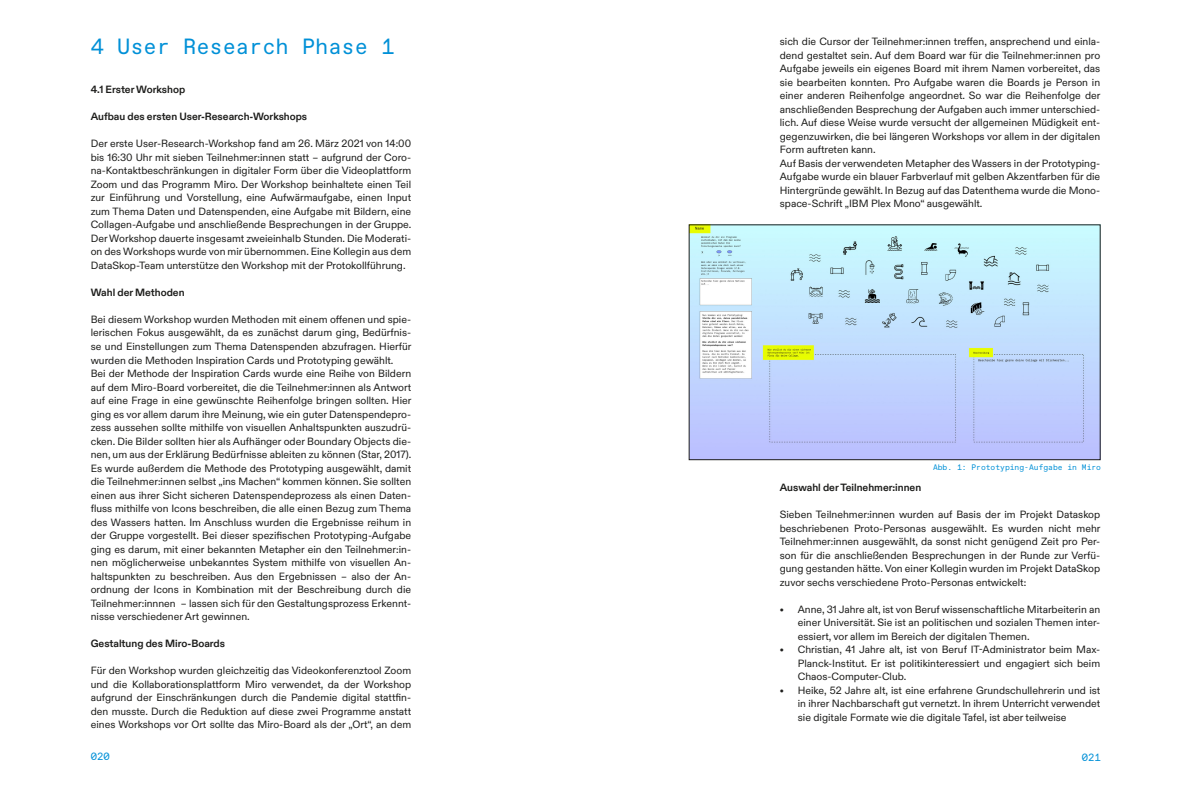
<style>
.page{position:relative;width:1191px;height:786px;background:#fff}
.page>*{position:absolute;margin:0;border:0;box-sizing:border-box;transform-origin:0 0}
.t1{font:22px "ABC Favorit Edu Mono";color:#0090d7}
.Fließtext{font:10.5px/13.5px "ABC Diatype Edu";color:#1d1d1b;text-align:justify}
.Fließtext-2{font:700 10.5px "ABC Diatype Edu";color:#1d1d1b}
.t2{font:10.5px "ABC Favorit Edu Mono";color:#0090d7}
.t3{font:8px "ABC Favorit Edu Mono";color:#0090d7}
</style>
<div class="page">
<img style="left:691px;top:226px;width:407px;height:231px">
<p class="t1" style="left:91px;top:34px;width:305px">4 User Research Phase 1</p>
<p class="Fließtext" style="left:780px;top:34px;width:322px">sich die Cursor der Teilnehmer:innen treffen, ansprechend und einla&shy;dend gestaltet sein. Auf dem Board war für die Teilnehmer:innen pro Aufgabe jeweils ein eigenes Board mit ihrem Namen vorbereitet, das sie bearbeiten konnten. Pro Aufgabe waren die Boards je Person in einer anderen Reihenfolge angeordnet. So war die Reihenfolge der anschließenden Besprechung der Aufgaben auch immer unterschied&shy;lich. Auf diese Weise wurde versucht der allgemeinen Müdigkeit ent&shy;gegenzuwirken, die bei längeren Workshops vor allem in der digitalen Form auftreten kann.</p>
<p class="Fließtext" style="left:780px;top:155px;width:322px">Auf Basis der verwendeten Metapher des Wassers in der Prototyping-Aufgabe wurde ein blauer Farbverlauf mit gelben Akzentfarben für die Hintergründe gewählt. In Bezug auf das Datenthema wurde die Mono&shy;space-Schrift „IBM Plex Mono“ ausgewählt.</p>
<p class="Fließtext-2" style="left:91px;top:81px;width:96px">4.1 Erster Workshop</p>
<p class="Fließtext-2" style="left:91px;top:108px;width:218px">Aufbau des ersten User-Research-Workshops</p>
<p class="Fließtext" style="left:91px;top:136px;width:322px">Der erste User-Research-Workshop fand am 26. März 2021 von 14:00 bis 16:30 Uhr mit sieben Teilnehmer:innen statt – aufgrund der Coro&shy;na-Kontaktbeschränkungen in digitaler Form über die Videoplattform Zoom und das Programm Miro. Der Workshop beinhaltete einen Teil zur Einführung und Vorstellung, eine Aufwärmaufgabe, einen Input zum Thema Daten und Datenspenden, eine Aufgabe mit Bildern, eine Collagen-Aufgabe und anschließende Besprechungen in der Gruppe.<br>Der Workshop dauerte insgesamt zweieinhalb Stunden. Die Moderati&shy;on des Workshops wurde von mir übernommen. Eine Kollegin aus dem DataSkop-Team unterstütze den Workshop mit der Protokollführung.</p>
<p class="Fließtext-2" style="left:91px;top:284px;width:95px">Wahl der Methoden</p>
<p class="Fließtext" style="left:91px;top:312px;width:322px">Bei diesem Workshop wurden Methoden mit einem offenen und spie&shy;lerischen Fokus ausgewählt, da es zunächst darum ging, Bedürfnis&shy;se und Einstellungen zum Thema Datenspenden abzufragen. Hierfür wurden die Methoden Inspiration Cards und Prototyping gewählt.</p>
<p class="Fließtext" style="left:91px;top:366px;width:322px">Bei der Methode der Inspiration Cards wurde eine Reihe von Bildern auf dem Miro-Board vorbereitet, die die Teilnehmer:innen als Antwort auf eine Frage in eine gewünschte Reihenfolge bringen sollten. Hier ging es vor allem darum ihre Meinung, wie ein guter Datenspendepro&shy;zess aussehen sollte mithilfe von visuellen Anhaltspunkten auszudrü&shy;cken. Die Bilder sollten hier als Aufhänger oder Boundary Objects die&shy;nen, um aus der Erklärung Bedürfnisse ableiten zu können (Star, 2017).</p>
<p class="Fließtext" style="left:91px;top:460px;width:322px">Es wurde außerdem die Methode des Prototyping ausgewählt, damit die Teilnehmer:innen selbst „ins Machen“ kommen können. Sie sollten einen aus ihrer Sicht sicheren Datenspendeprozess als einen Daten&shy;fluss mithilfe von Icons beschreiben, die alle einen Bezug zum Thema des Wassers hatten. Im Anschluss wurden die Ergebnisse reihum in der Gruppe vorgestellt. Bei dieser spezifischen Prototyping-Aufgabe ging es darum, mit einer bekannten Metapher ein den Teilnehmer:in&shy;nen möglicherweise unbekanntes System mithilfe von visuellen An&shy;haltspunkten zu beschreiben. Aus den Ergebnissen – also der An&shy;ordnung der Icons in Kombination mit der Beschreibung durch die Teilnehmer:innnen – lassen sich für den Gestaltungsprozess Erkennt&shy;nisse verschiedener Art gewinnen.</p>
<p class="Fließtext-2" style="left:91px;top:635px;width:136px">Gestaltung des Miro-Boards</p>
<p class="Fließtext" style="left:91px;top:663px;width:322px">Für den Workshop wurden gleichzeitig das Videokonferenztool Zoom und die Kollaborationsplattform Miro verwendet, da der Workshop aufgrund der Einschränkungen durch die Pandemie digital stattfin&shy;den musste. Durch die Reduktion auf diese zwei Programme anstatt eines Workshops vor Ort sollte das Miro-Board als der „Ort“, an dem</p>
<p class="t3" style="left:933px;top:462px;width:170px">Abb. 1: Prototyping-Aufgabe in Miro</p>
<p class="Fließtext-2" style="left:780px;top:479px;width:143px">Auswahl der Teilnehmer:innen</p>
<p class="Fließtext" style="left:780px;top:506px;width:322px">Sieben Teilnehmer:innen wurden auf Basis der im Projekt Dataskop beschriebenen Proto-Personas ausgewählt. Es wurden nicht mehr Teilnehmer:innen ausgewählt, da sonst nicht genügend Zeit pro Per&shy;son für die anschließenden Besprechungen in der Runde zur Verfü&shy;gung gestanden hätte. Von einer Kollegin wurden im Projekt DataSkop zuvor sechs verschiedene Proto-Personas entwickelt:</p>
<p class="Fließtext" style="left:798px;top:601px;width:304px;text-indent:-18px">• Anne, 31 Jahre alt, ist von Beruf wissenschaftliche Mitarbeiterin an einer Universität. Sie ist an politischen und sozialen Themen inter&shy;essiert, vor allem im Bereich der digitalen Themen.</p>
<p class="Fließtext" style="left:798px;top:641px;width:304px;text-indent:-18px">• Christian, 41 Jahre alt, ist von Beruf IT-Administrator beim Max-Planck-Institut. Er ist politikinteressiert und engagiert sich beim Chaos-Computer-Club.</p>
<p class="Fließtext" style="left:798px;top:682px;width:304px;text-indent:-18px">• Heike, 52 Jahre alt, ist eine erfahrene Grundschullehrerin und ist in ihrer Nachbarschaft gut vernetzt. In ihrem Unterricht verwendet sie digitale Formate wie die digitale Tafel, ist aber teilweise</p>
<p class="t2" style="left:91px;top:749px;width:20px">020</p>
<p class="t2" style="left:1081px;top:750px;width:20px">021</p>
</div>
